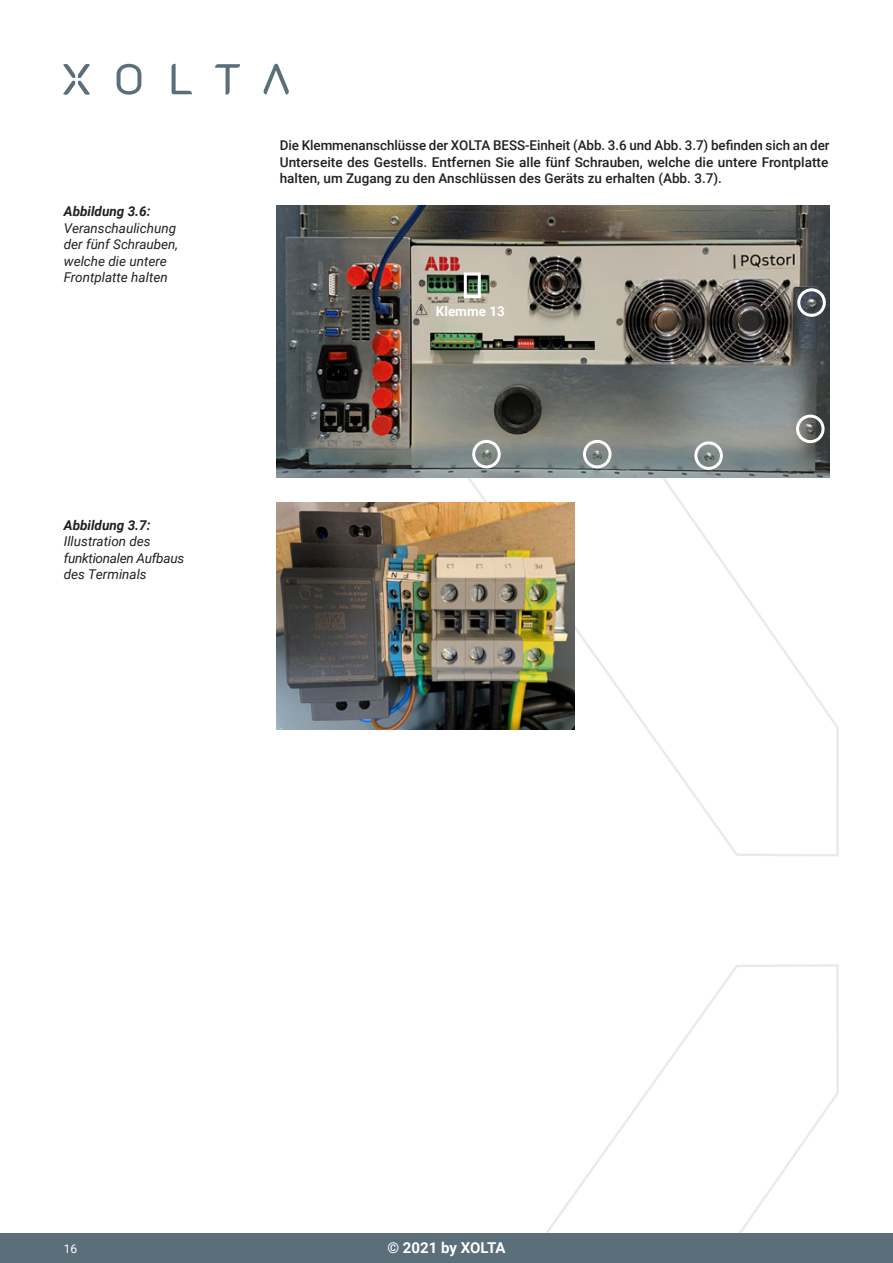
<style>
.page{position:relative;width:893px;height:1263px;background:#fff}
.page>*{position:absolute;margin:0;border:0;box-sizing:border-box;transform-origin:0 0}
.t1{font:700 15px "Roboto";color:#fff}
.XOLTA_-_Figur_text{font:500 13.5px/16.5px "Roboto";color:#231f20;text-align:justify}
.XOLTA_-_Figur_text-2{font:italic 13.5px "Roboto";color:#231f20}
.XOLTA_-_Figur_text-3{font:italic 700 13.5px "Roboto";color:#231f20}
.XOLTA_-_Figur_text-4{font:italic 13.5px "Roboto";letter-spacing:-.02em;color:#231f20}
.XOLTA_-_Table_text_H{font:700 13.5px "Roboto";color:#fff}
.t2{font:12px "Roboto";color:#fff}
</style>
<div class="page">
<svg style="left:373px;top:287px;width:466px;height:570px"></svg>
<svg style="left:546px;top:964px;width:293px;height:269px"></svg>
<div style="left:0;top:1233px;width:893px;height:30px;background:#5b6f7b"></div>
<svg style="left:172px;top:64px;width:20px;height:30px"></svg>
<svg style="left:215px;top:64px;width:25px;height:31px"></svg>
<svg style="left:264px;top:64px;width:25px;height:31px"></svg>
<svg style="left:63px;top:64px;width:27px;height:31px"></svg>
<svg style="left:117px;top:64px;width:24px;height:31px"></svg>
<img style="left:276px;top:205px;width:553px;height:272px">
<img style="left:276px;top:503px;width:298px;height:226px">
<div style="left:464px;top:272px;width:17px;height:26px;border:3px solid #fff"></div>
<div style="left:472px;top:440px;width:29px;height:28px;border:3px solid #fff;border-radius:50%"></div>
<div style="left:583px;top:440px;width:28px;height:28px;border:3px solid #fff;border-radius:50%"></div>
<div style="left:694px;top:441px;width:29px;height:29px;border:3px solid #fff;border-radius:50%"></div>
<div style="left:796px;top:415px;width:28px;height:28px;border:3px solid #fff;border-radius:50%"></div>
<div style="left:797px;top:288px;width:29px;height:29px;border:3px solid #fff;border-radius:50%"></div>
<p class="XOLTA_-_Figur_text-3" style="left:64px;top:202px;width:88px">Abbildung 3.6:</p>
<p class="XOLTA_-_Figur_text-2" style="left:64px;top:218px;width:114px">Veranschaulichung</p>
<p class="XOLTA_-_Figur_text-2" style="left:64px;top:235px;width:116px">der fünf Schrauben,</p>
<p class="XOLTA_-_Figur_text-2" style="left:64px;top:251px;width:105px">welche die untere</p>
<p class="XOLTA_-_Figur_text-2" style="left:64px;top:268px;width:105px">Frontplatte halten</p>
<p class="XOLTA_-_Figur_text-3" style="left:64px;top:515px;width:88px">Abbildung 3.7:</p>
<p class="XOLTA_-_Figur_text-2" style="left:64px;top:532px;width:88px">Illustration des</p>
<p class="XOLTA_-_Figur_text-4" style="left:64px;top:548px;width:122px">funktionalen Aufbaus</p>
<p class="XOLTA_-_Figur_text-2" style="left:64px;top:565px;width:85px">des Terminals</p>
<p class="XOLTA_-_Figur_text" style="left:280px;top:137px;width:551px">Die Klemmenanschlüsse der XOLTA BESS-Einheit (Abb. 3.6 und Abb. 3.7) befinden sich an der Unterseite des Gestells. Entfernen Sie alle fünf Schrauben, welche die untere Frontplatte halten, um Zugang zu den Anschlüssen des Geräts zu erhalten (Abb. 3.7).</p>
<p class="XOLTA_-_Table_text_H" style="left:436px;top:302px;width:70px">Klemme 13</p>
<p class="t2" style="left:64px;top:1240px;width:15px">16</p>
<p class="t1" style="left:387px;top:1237px;width:120px">© 2021 by XOLTA</p>
</div>
